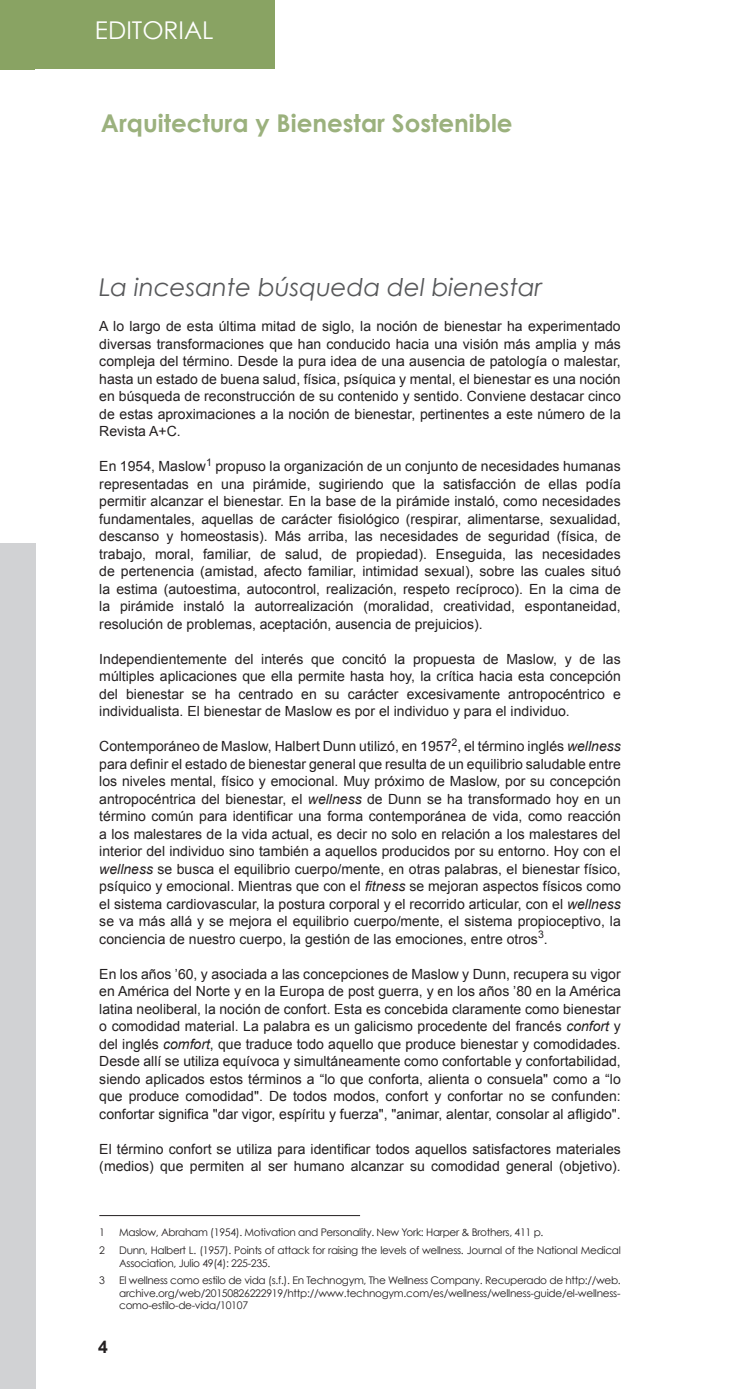
<style>
.page{position:relative;width:745px;height:1389px;background:#fff}
.page>*{position:absolute;margin:0;border:0;box-sizing:border-box;transform-origin:0 0}
.subtitulo_2{font:700 24.5px "Century Gothic";color:#9bb17d}
.subtitulo_2-2{font:italic 24.5px "Century Gothic";color:#57585a}
.t1{font:24.5px "Century Gothic";color:#fff}
.t2{font:700 17.5px "Arial";color:#231f20}
.contenidos{font:14px/17.5px "Arial";color:#231f20;text-align:justify}
.nota_pie_de_pagina{font:10.5px/12.6px "Century Gothic";letter-spacing:-.03em;color:#231f20}
.s1{font-style:italic}
</style>
<div class="page">
<div style="left:0;top:543px;width:36px;height:846px;background:#d1d2d4"></div>
<div style="left:0;top:0;width:274px;height:69px;background:#89a363"></div>
<hr style="left:99px;top:1215px;width:261px;height:1px;background:#231f20">
<p class="t1" style="left:95px;top:15px;width:120px">EDITORIAL</p>
<p class="subtitulo_2" style="left:101px;top:108px;width:413px">Arquitectura y Bienestar Sostenible</p>
<p class="subtitulo_2-2" style="left:99px;top:272px;width:444px">La incesante búsqueda del bienestar</p>
<p class="contenidos" style="left:99px;top:318px;width:522px">A lo largo de esta última mitad de siglo, la noción de bienestar ha experimentado diversas transformaciones que han conducido hacia una visión más amplia y más compleja del término. Desde la pura idea de una ausencia de patología o malestar, hasta un estado de buena salud, física, psíquica y mental, el bienestar es una noción en búsqueda de reconstrucción de su contenido y sentido. Conviene destacar cinco de estas aproximaciones a la noción de bienestar, pertinentes a este número de la Revista A+C.</p>
<p class="contenidos" style="left:99px;top:458px;width:522px">En 1954, Maslow<sup>1</sup> propuso la organización de un conjunto de necesidades humanas representadas en una pirámide, sugiriendo que la satisfacción de ellas podía permitir alcanzar el bienestar. En la base de la pirámide instaló, como necesidades fundamentales, aquellas de carácter fisiológico (respirar, alimentarse, sexualidad, descanso y homeostasis). Más arriba, las necesidades de seguridad (física, de trabajo, moral, familiar, de salud, de propiedad). Enseguida, las necesidades de pertenencia (amistad, afecto familiar, intimidad sexual), sobre las cuales situó la estima (autoestima, autocontrol, realización, respeto recíproco). En la cima de la pirámide instaló la autorrealización (moralidad, creatividad, espontaneidad, resolución de problemas, aceptación, ausencia de prejuicios).</p>
<p class="contenidos" style="left:99px;top:650px;width:522px">Independientemente del interés que concitó la propuesta de Maslow, y de las múltiples aplicaciones que ella permite hasta hoy, la crítica hacia esta concepción del bienestar se ha centrado en su carácter excesivamente antropocéntrico e individualista. El bienestar de Maslow es por el individuo y para el individuo.</p>
<p class="contenidos" style="left:99px;top:738px;width:522px">Contemporáneo de Maslow, Halbert Dunn utilizó, en 1957<sup>2</sup>, el término inglés <span class="s1">wellness </span>para definir el estado de bienestar general que resulta de un equilibrio saludable entre los niveles mental, físico y emocional. Muy próximo de Maslow, por su concepción antropocéntrica del bienestar, el <span class="s1">wellness</span> de Dunn se ha transformado hoy en un término común para identificar una forma contemporánea de vida, como reacción a los malestares de la vida actual, es decir no solo en relación a los malestares del interior del individuo sino también a aquellos producidos por su entorno. Hoy con el <span class="s1">wellness</span> se busca el equilibrio cuerpo/mente, en otras palabras, el bienestar físico, psíquico y emocional. Mientras que con el <span class="s1">fitness</span> se mejoran aspectos físicos como el sistema cardiovascular, la postura corporal y el recorrido articular, con el <span class="s1">wellness </span>se va más allá y se mejora el equilibrio cuerpo/mente, el sistema propioceptivo, la conciencia de nuestro cuerpo, la gestión de las emociones, entre otros<sup>3</sup>.</p>
<p class="contenidos" style="left:99px;top:965px;width:522px">En los años ’60, y asociada a las concepciones de Maslow y Dunn, recupera su vigor en América del Norte y en la Europa de post guerra, y en los años ’80 en la América latina neoliberal, la noción de confort. Esta es concebida claramente como bienestar o comodidad material. La palabra es un galicismo procedente del francés <span class="s1">confort</span> y del inglés <span class="s1">comfort</span>, que traduce todo aquello que produce bienestar y comodidades.<br>Desde allí se utiliza equívoca y simultáneamente como confortable y confortabilidad, siendo aplicados estos términos a “lo que conforta, alienta o consuela" como a “lo que produce comodidad". De todos modos, confort y confortar no se confunden: confortar significa "dar vigor, espíritu y fuerza", "animar, alentar, consolar al afligido".</p>
<p class="contenidos" style="left:99px;top:1140px;width:522px">El término confort se utiliza para identificar todos aquellos satisfactores materiales (medios) que permiten al ser humano alcanzar su comodidad general (objetivo).</p>
<p class="nota_pie_de_pagina" style="left:99px;top:1226px;width:7px">1</p>
<p class="nota_pie_de_pagina" style="left:119px;top:1226px;width:425px">Maslow, Abraham (1954). Motivation and Personality. New York: Harper &amp; Brothers, 411 p.</p>
<p class="nota_pie_de_pagina" style="left:99px;top:1244px;width:7px">2</p>
<p class="nota_pie_de_pagina" style="left:119px;top:1244px;width:503px">Dunn, Halbert L. (1957). Points of attack for raising the levels of wellness. Journal of the National Medical<br>Association, Julio 49(4): 225-235.</p>
<p class="nota_pie_de_pagina" style="left:99px;top:1274px;width:7px">3</p>
<p class="nota_pie_de_pagina" style="left:119px;top:1274px;width:503px;text-align:justify">El wellness como estilo de vida (s.f.). En Technogym, The Wellness Company. Recuperado de http://web. archive.org/web/20150826222919/http://www.technogym.com/es/wellness/wellness-guide/el-wellness&shy;como-estilo-de-vida/10107</p>
<p class="t2" style="left:98px;top:1335px;width:11px">4</p>
</div>
